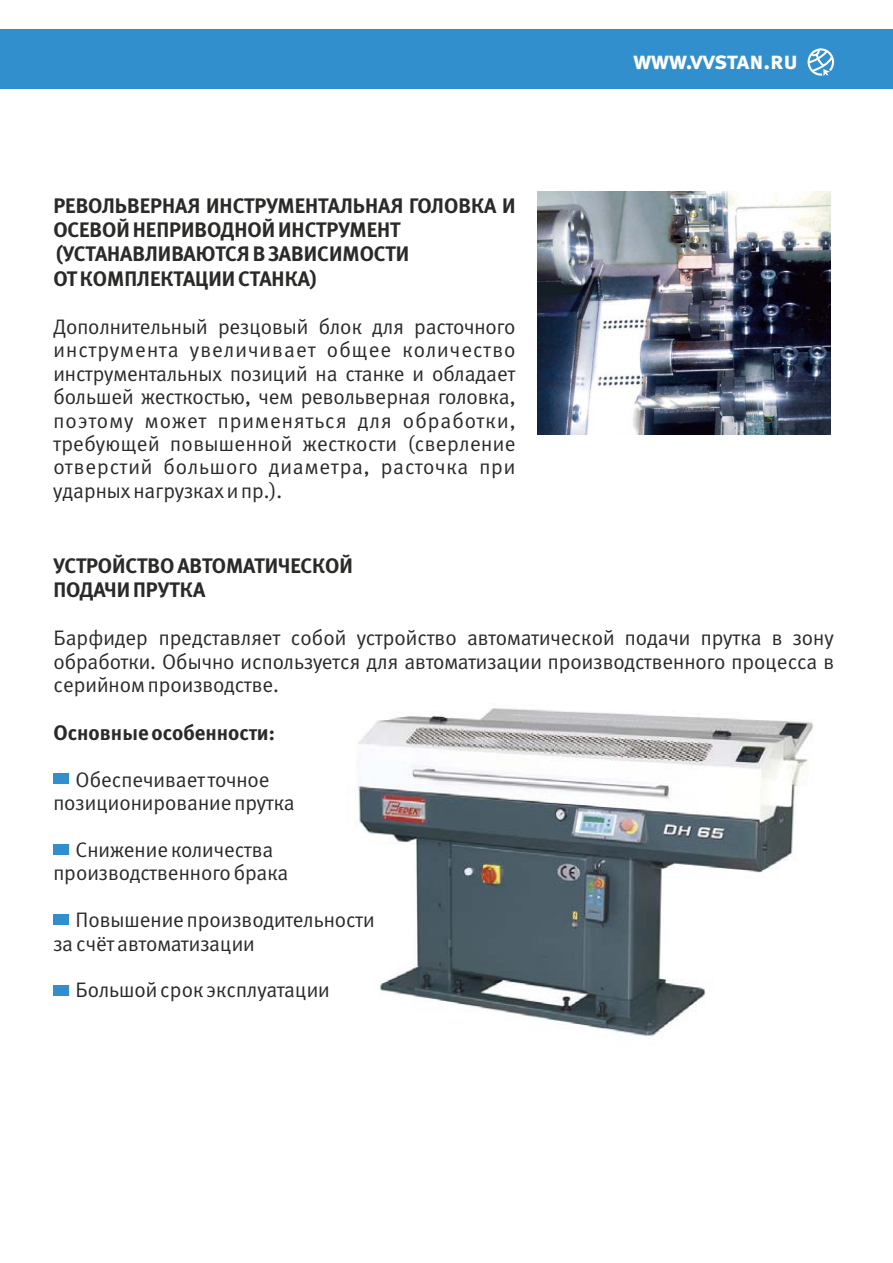
<style>
.page{position:relative;width:893px;height:1263px;background:#fff}
.page>*{position:absolute;margin:0;border:0;box-sizing:border-box;transform-origin:0 0}
.t1{font:24.3px "Meta Bold Caps LFC";color:#fefefe}
.t2{font:21px/23.4px "Meta Normal LFC";color:#2b2a29;text-align:justify}
.t3{font:21px/24.5px "Meta Bold LFC";color:#2b2a29}
</style>
<div class="page">
<div style="left:0;top:29px;width:893px;height:59px;background:#328fcd"></div>
<svg style="left:807px;top:48px;width:27px;height:28px"></svg>
<img style="left:538px;top:191px;width:292px;height:244px">
<img style="left:358px;top:708px;width:456px;height:329px">
<div style="left:53px;top:773px;width:16px;height:11px;background:#328fcd"></div>
<div style="left:53px;top:844px;width:16px;height:11px;background:#328fcd"></div>
<div style="left:53px;top:915px;width:16px;height:10px;background:#328fcd"></div>
<div style="left:53px;top:985px;width:16px;height:10px;background:#328fcd"></div>
<p class="t3" style="left:53px;top:195px;width:464px">РЕВОЛЬВЕРНАЯ ИНСТРУМЕНТАЛЬНАЯ ГОЛОВКА И ОСЕВОЙ НЕПРИВОДНОЙ ИНСТРУМЕНТ (УСТАНАВЛИВАЮТСЯ В ЗАВИСИМОСТИ<br>ОТ КОМПЛЕКТАЦИИ СТАНКА)</p>
<p class="t2" style="left:53px;top:316px;width:464px">Дополнительный резцовый блок для расточного инструмента увеличивает общее количество инструментальных позиций на станке и обладает большей жесткостью, чем револьверная головка, поэтому может применяться для обработки, требующей повышенной жесткости (сверление отверстий большого диаметра, расточка при ударных нагрузках и пр.).</p>
<p class="t1" style="left:633px;top:50px;width:166px">www.vvstan.ru</p>
<p class="t3" style="left:53px;top:555px;width:301px">УСТРОЙСТВО АВТОМАТИЧЕСКОЙ<br>ПОДАЧИ ПРУТКА</p>
<p class="t2" style="left:53px;top:627px;width:782px">Барфидер представляет собой устройство автоматической подачи прутка в зону обработки. Обычно используется для автоматизации производственного процесса в серийном производстве.</p>
<p class="t3" style="left:53px;top:721px;width:223px">Основные особенности:</p>
<p class="t2" style="left:53px;top:769px;width:243px;text-align:center">Обеспечивает точное позиционирование прутка</p>
<p class="t2" style="left:53px;top:839px;width:237px;text-align:center">Cнижение количества производственного брака</p>
<p class="t2" style="left:53px;top:909px;width:323px;text-indent:22px">Повышение производительности за счёт автоматизации</p>
<p class="t2" style="left:76px;top:979px;width:256px">Большой срок эксплуатации</p>
</div>
